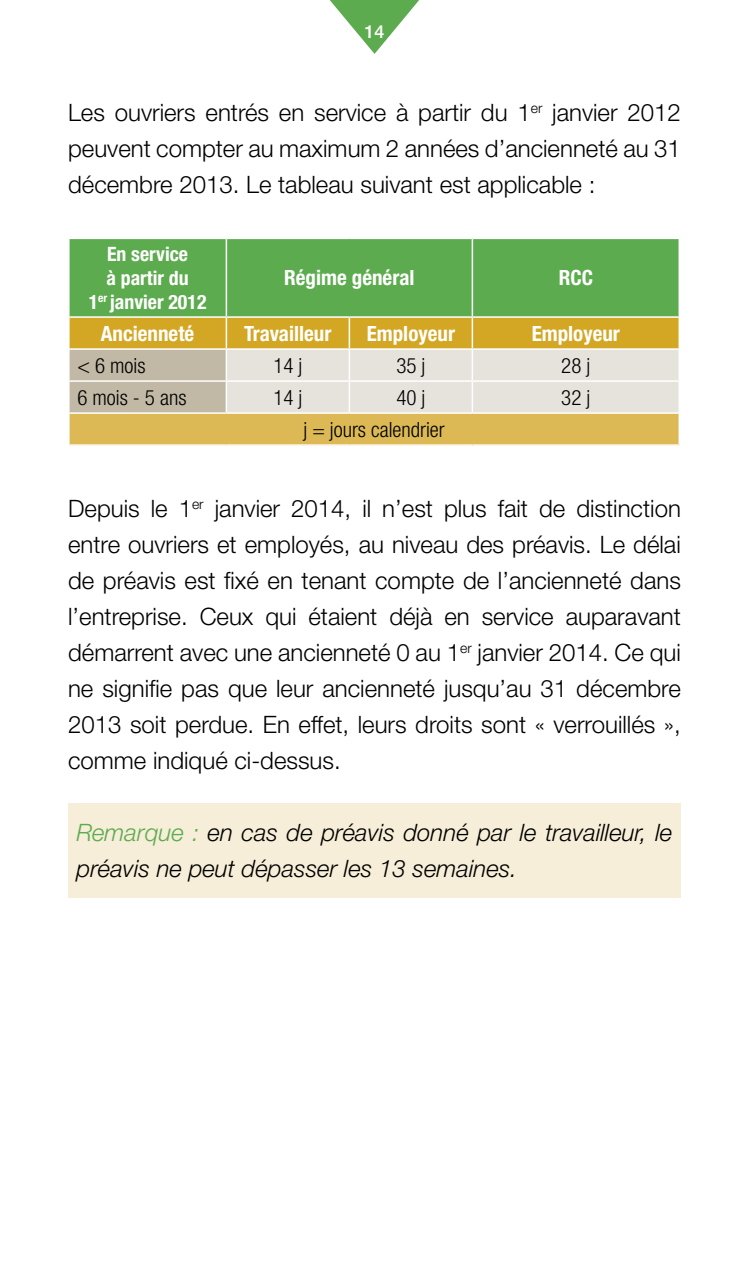
<style>
.page{position:relative;width:749px;height:1276px;background:#fff}
.page>*{position:absolute;margin:0;border:0;box-sizing:border-box;transform-origin:0 0}
.t1{font:300 24px/36px "Helvetica Neue LT Std";color:#000;text-align:justify}
.t2{font:italic 300 24px/36px "Helvetica Neue LT Std";color:#000}
.t3{font:700 condensed 21px "Helvetica Neue LT Std";color:#fff}
.t4{font:300 condensed 21px "Helvetica Neue LT Std";color:#000}
.t5{font:700 condensed 19.8px/23.7px "Helvetica Neue LT Std";color:#fff;text-align:center}
.t6{font:500 18px "Helvetica Neue LT Std";color:#fff}
.s1{color:#5dab4f}
</style>
<div class="page">
<svg style="left:330px;top:0;width:89px;height:54px"></svg>
<div style="left:68px;top:803px;width:612px;height:94px;background:#f6eed8"></div>
<div style="left:70px;top:239px;width:608px;height:77px;background:#5dab4f"></div>
<svg style="left:70px;top:318px;width:608px;height:94px;background:#d9c795"></svg>
<div style="left:69px;top:413px;width:610px;height:32px;background:#dcb955"></div>
<hr style="left:225px;top:239px;width:2px;height:77px;background:#fff">
<hr style="left:471px;top:239px;width:2px;height:77px;background:#fff">
<hr style="left:225px;top:318px;width:2px;height:30px;background:#fff">
<hr style="left:348px;top:318px;width:2px;height:30px;background:#fff">
<hr style="left:471px;top:318px;width:2px;height:30px;background:#fff">
<hr style="left:68px;top:348px;width:158px;height:2px;background:#fff">
<hr style="left:226px;top:348px;width:123px;height:2px;background:#fff">
<hr style="left:225px;top:350px;width:2px;height:30px;background:#fff">
<hr style="left:349px;top:348px;width:123px;height:2px;background:#fff">
<hr style="left:348px;top:350px;width:2px;height:30px;background:#fff">
<hr style="left:472px;top:348px;width:207px;height:2px;background:#fff">
<hr style="left:471px;top:350px;width:2px;height:30px;background:#fff">
<hr style="left:68px;top:380px;width:158px;height:2px;background:#fff">
<hr style="left:226px;top:380px;width:123px;height:2px;background:#fff">
<hr style="left:225px;top:382px;width:2px;height:30px;background:#fff">
<hr style="left:349px;top:380px;width:123px;height:2px;background:#fff">
<hr style="left:348px;top:382px;width:2px;height:30px;background:#fff">
<hr style="left:472px;top:380px;width:207px;height:2px;background:#fff">
<hr style="left:471px;top:382px;width:2px;height:30px;background:#fff">
<hr style="left:68px;top:412px;width:158px;height:2px;background:#fff">
<hr style="left:68px;top:414px;width:2px;height:30px;background:#fff">
<hr style="left:226px;top:412px;width:123px;height:2px;background:#fff">
<hr style="left:349px;top:412px;width:123px;height:2px;background:#fff">
<hr style="left:472px;top:412px;width:207px;height:2px;background:#fff">
<hr style="left:678px;top:414px;width:1px;height:30px;background:#fff">
<hr style="left:68px;top:444px;width:158px;height:2px;background:#fff">
<hr style="left:226px;top:444px;width:123px;height:2px;background:#fff">
<hr style="left:349px;top:444px;width:123px;height:2px;background:#fff">
<hr style="left:472px;top:444px;width:207px;height:2px;background:#fff">
<p class="t6" style="left:364px;top:21px;width:22px">14</p>
<p class="t1" style="left:68px;top:94px;width:614px">Les ouvriers entrés en service à partir du 1<sup>er</sup> janvier 2012 peuvent compter au maximum 2 années d’ancienneté au 31 décembre 2013. Le tableau suivant est applicable :</p>
<p class="t5" style="left:89px;top:242px;width:119px">En service<br>à partir du<br>1<sup>er</sup> janvier 2012</p>
<p class="t3" style="left:284px;top:265px;width:132px">Régime général</p>
<p class="t3" style="left:558px;top:265px;width:36px">RCC</p>
<p class="t3" style="left:101px;top:320px;width:95px">Ancienneté</p>
<p class="t3" style="left:244px;top:320px;width:89px">Travailleur</p>
<p class="t3" style="left:366px;top:320px;width:90px">Employeur</p>
<p class="t3" style="left:531px;top:320px;width:90px">Employeur</p>
<p class="t4" style="left:77px;top:353px;width:70px">&lt; 6 mois</p>
<p class="t4" style="left:273px;top:353px;width:31px">14 j</p>
<p class="t4" style="left:396px;top:353px;width:31px">35 j</p>
<p class="t4" style="left:561px;top:353px;width:31px">28 j</p>
<p class="t4" style="left:77px;top:385px;width:111px">6 mois - 5 ans</p>
<p class="t4" style="left:273px;top:385px;width:31px">14 j</p>
<p class="t4" style="left:396px;top:385px;width:31px">40 j</p>
<p class="t4" style="left:561px;top:385px;width:31px">32 j</p>
<p class="t4" style="left:303px;top:417px;width:143px">j = jours calendrier</p>
<p class="t1" style="left:68px;top:490px;width:614px">Depuis le 1<sup>er</sup> janvier 2014, il n’est plus fait de distinction entre ouvriers et employés, au niveau des préavis. Le délai de préavis est fixé en tenant compte de l’ancienneté dans l’entreprise. Ceux qui étaient déjà en service auparavant démarrent avec une ancienneté 0 au 1<sup>er</sup> janvier 2014. Ce qui ne signifie pas que leur ancienneté jusqu’au 31 décembre 2013 soit perdue. En effet, leurs droits sont « verrouillés », comme indiqué ci-dessus.</p>
<p class="t2" style="left:77px;top:814px;width:597px"><span class="s1">Remarque :</span> en cas de préavis donné par le travailleur, le préavis ne peut dépasser les 13 semaines.</p>
</div>
